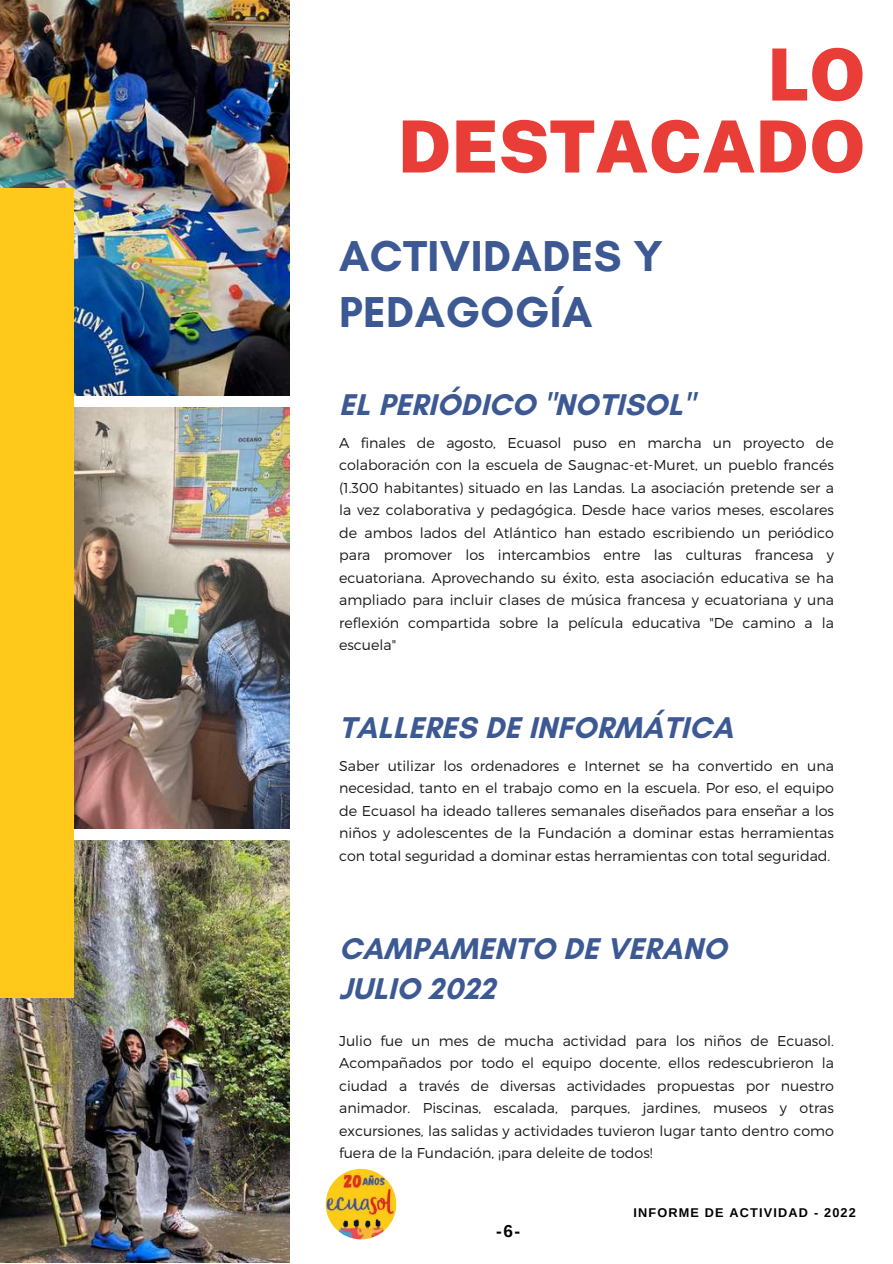
<style>
.page{position:relative;width:893px;height:1264px;background:#fff}
.page>*{position:absolute;margin:0;border:0;box-sizing:border-box;transform-origin:0 0}
.t1{font:900 72px/72px "Public Sans";color:#e93d38;text-align:right}
.t2{font:700 44.1px/56.2px "Glacial Indifference";letter-spacing:.01em;color:#3c5994}
.t3{font:700 30.6px/39.3px "Glacial Indifference";letter-spacing:.01em;color:#3c5994}
.t4{font:700 17.25px "Arimo";color:#000}
.t5{font:300 14.25px/22.5px "Montserrat";color:#191919;text-align:justify}
.t6{font:700 12.75px "Arimo";letter-spacing:.09em;color:#000}
</style>
<div class="page">
<img style="left:0;top:0;width:290px;height:396px">
<img style="left:74px;top:407px;width:216px;height:421px">
<img style="left:0;top:840px;width:290px;height:422px">
<div style="left:0;top:188px;width:74px;height:810px;background:#fec91a"></div>
<img style="left:326px;top:1168px;width:70px;height:71px;border-radius:50%">
<h1 class="t1" style="left:398px;top:38px;width:469px">LO<br>DESTACADO</h1>
<h2 class="t2" style="left:339px;top:227px;width:325px">ACTIVIDADES Y<br>PEDAGOGÍA</h2>
<h3 class="t3" style="left:339px;top:385px;width:356px">EL PERIÓDICO "NOTISOL"</h3>
<p class="t5" style="left:339px;top:431px;width:496px">A finales de agosto, Ecuasol puso en marcha un proyecto de colaboración con la escuela de Saugnac-et-Muret, un pueblo francés (1.300 habitantes) situado en las Landas. La asociación pretende ser a la vez colaborativa y pedagógica. Desde hace varios meses, escolares de ambos lados del Atlántico han estado escribiendo un periódico para promover los intercambios entre las culturas francesa y ecuatoriana. Aprovechando su éxito, esta asociación educativa se ha ampliado para incluir clases de música francesa y ecuatoriana y una reflexión compartida sobre la película educativa "De camino a la escuela"</p>
<h3 class="t3" style="left:339px;top:707px;width:395px">TALLERES DE INFORMÁTICA</h3>
<p class="t5" style="left:339px;top:753px;width:496px">Saber utilizar los ordenadores e Internet se ha convertido en una necesidad, tanto en el trabajo como en la escuela. Por eso, el equipo de Ecuasol ha ideado talleres semanales diseñados para enseñar a los niños y adolescentes de la Fundación a dominar estas herramientas con total seguridad a dominar estas herramientas con total seguridad.</p>
<h3 class="t3" style="left:339px;top:929px;width:389px">CAMPAMENTO DE VERANO<br>JULIO 2022</h3>
<p class="t5" style="left:339px;top:1028px;width:496px">Julio fue un mes de mucha actividad para los niños de Ecuasol.<br>Acompañados por todo el equipo docente, ellos redescubrieron la ciudad a través de diversas actividades propuestas por nuestro animador. Piscinas, escalada, parques, jardines, museos y otras excursiones, las salidas y actividades tuvieron lugar tanto dentro como fuera de la Fundación, ¡para deleite de todos!</p>
<p class="t4" style="left:496px;top:1221px;width:26px">-6-</p>
<p class="t6" style="left:633px;top:1204px;width:224px">INFORME DE ACTIVIDAD - 2022</p>
</div>
